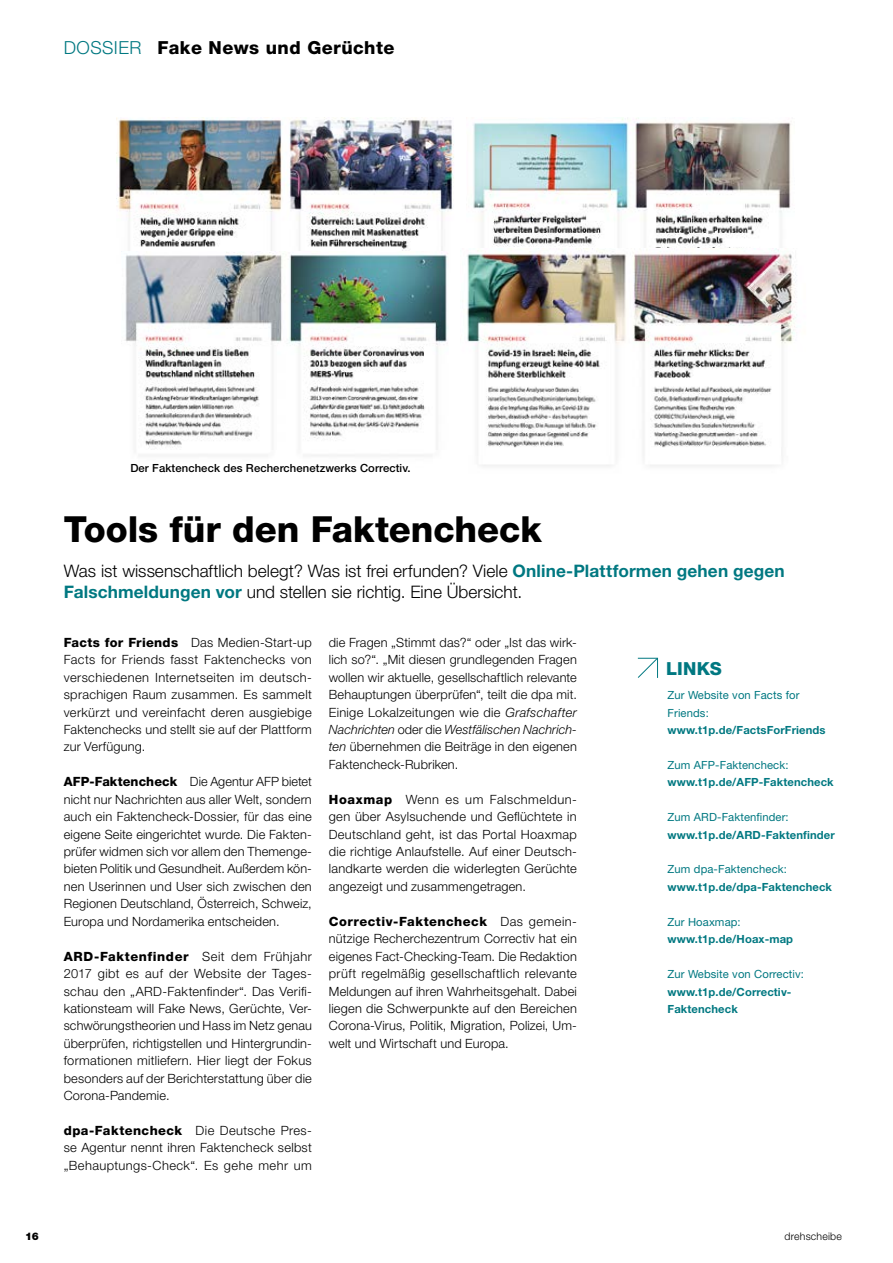
<style>
.page{position:relative;width:893px;height:1263px;background:#fff}
.page>*{position:absolute;margin:0;border:0;box-sizing:border-box;transform-origin:0 0}
.t1{font:800 36px "Helvetica Neue LT Std";color:#000}
.t2{font:800 18px "Helvetica Neue LT Std";letter-spacing:.025em;color:#000}
.t3{font:800 18px "Helvetica Neue LT Std";letter-spacing:.01em;color:#007881}
.t4{font:300 17.25px/21px "Helvetica Neue LT Std";color:#000}
.t5{font:300 12.75px/17.4px "Helvetica Neue LT Std";letter-spacing:.015em;color:#000;text-align:justify}
.t6{font:700 11.25px/17.4px "Helvetica Neue LT Std";letter-spacing:.01em;color:#007881}
.t7{font:11.25px/17.4px "Helvetica Neue LT Std";letter-spacing:.01em;color:#007881}
.t8{font:500 11.25px "Helvetica Neue LT Std";letter-spacing:.01em;color:#000}
.t9{font:300 10.5px "Helvetica Neue LT Std";letter-spacing:.02em;color:#000}
.t10{font:900 10.5px "Helvetica Neue LT Std";color:#000}
.s1{font-weight:300;color:#007881}
.s2{font-weight:700;color:#007881}
.s3{font-weight:800}
.s4{font-style:italic}
</style>
<div class="page">
<img style="left:116px;top:118px;width:338px;height:133px">
<img style="left:473px;top:118px;width:318px;height:130px">
<img style="left:467px;top:248px;width:330px;height:218px">
<img style="left:121px;top:251px;width:327px;height:205px">
<svg style="left:637px;top:657px;width:21px;height:21px"></svg>
<h2 class="t2" style="left:64px;top:37px;width:332px"><span class="s1">DOSSIER</span> Fake News und Gerüchte</h2>
<p class="t8" style="left:130px;top:462px;width:282px">Der Faktencheck des Recherchenetzwerks Correctiv.</p>
<h1 class="t1" style="left:64px;top:508px;width:480px">Tools für den Faktencheck</h1>
<h3 class="t4" style="left:64px;top:560px;width:722px">Was ist wissenschaftlich belegt? Was ist frei erfunden? Viele <span class="s2">Online-Plattformen gehen gegen<br>Falschmeldungen vor</span> und stellen sie richtig. Eine Übersicht.</h3>
<p class="t5" style="left:64px;top:633px;width:250px"><span class="s3">Facts for Friends</span> Das Medien-Start-up Facts for Friends fasst Faktenchecks von verschiedenen Internetseiten im deutsch&shy;sprachigen Raum zusammen. Es sammelt verkürzt und vereinfacht deren ausgiebige Faktenchecks und stellt sie auf der Plattform zur Verfügung.</p>
<p class="t5" style="left:64px;top:773px;width:250px"><span class="s3">AFP-Faktencheck</span> Die Agentur AFP bietet nicht nur Nachrichten aus aller Welt, sondern auch ein Faktencheck-Dossier, für das eine eigene Seite eingerichtet wurde. Die Fakten&shy;prüfer widmen sich vor allem den Themenge&shy;bieten Politik und Gesundheit. Außerdem kön&shy;nen Userinnen und User sich zwischen den Regionen Deutschland, Österreich, Schweiz, Europa und Nordamerika entscheiden.</p>
<p class="t5" style="left:64px;top:947px;width:250px"><span class="s3">ARD-Faktenfinder</span> Seit dem Frühjahr 2017 gibt es auf der Website der Tages&shy;schau den „ARD-Faktenfinder“. Das Verifi&shy;kationsteam will Fake News, Gerüchte, Ver&shy;schwörungstheorien und Hass im Netz genau überprüfen, richtigstellen und Hintergrundin&shy;formationen mitliefern. Hier liegt der Fokus besonders auf der Berichterstattung über die Corona-Pandemie.</p>
<p class="t5" style="left:64px;top:1121px;width:250px"><span class="s3">dpa-Faktencheck</span> Die Deutsche Pres&shy;se Agentur nennt ihren Faktencheck selbst „Behauptungs-Check“. Es gehe mehr um</p>
<p class="t5" style="left:329px;top:633px;width:250px">die Fragen „Stimmt das?“ oder „Ist das wirk&shy;lich so?“. „Mit diesen grundlegenden Fragen wollen wir aktuelle, gesellschaftlich relevante Behauptungen überprüfen“, teilt die dpa mit.<br>Einige Lokalzeitungen wie die <span class="s4">Grafschafter Nachrichten</span> oder die <span class="s4">Westfälischen Nachrich&shy;ten</span> übernehmen die Beiträge in den eigenen Faktencheck-Rubriken.</p>
<p class="t5" style="left:329px;top:790px;width:250px"><span class="s3">Hoaxmap</span> Wenn es um Falschmeldun&shy;gen über Asylsuchende und Geflüchtete in Deutschland geht, ist das Portal Hoaxmap die richtige Anlaufstelle. Auf einer Deutsch&shy;landkarte werden die widerlegten Gerüchte angezeigt und zusammengetragen.</p>
<p class="t5" style="left:329px;top:912px;width:250px"><span class="s3">Correctiv-Faktencheck</span> Das gemein&shy;nützige Recherchezentrum Correctiv hat ein eigenes Fact-Checking-Team. Die Redaktion prüft regelmäßig gesellschaftlich relevante Meldungen auf ihren Wahrheitsgehalt. Dabei liegen die Schwerpunkte auf den Bereichen Corona-Virus, Politik, Migration, Polizei, Um&shy;welt und Wirtschaft und Europa.</p>
<h2 class="t3" style="left:666px;top:658px;width:57px">LINKS</h2>
<p class="t7" style="left:668px;top:686px;width:133px">Zur Website von Facts for<br>Friends:</p>
<p class="t6" style="left:668px;top:721px;width:160px">www.t1p.de/FactsForFriends</p>
<p class="t7" style="left:668px;top:756px;width:122px">Zum AFP-Faktencheck:</p>
<p class="t6" style="left:668px;top:773px;width:168px">www.t1p.de/AFP-Faktencheck</p>
<p class="t7" style="left:668px;top:808px;width:123px">Zum ARD-Faktenfinder:</p>
<p class="t6" style="left:668px;top:826px;width:169px">www.t1p.de/ARD-Faktenfinder</p>
<p class="t7" style="left:668px;top:861px;width:121px">Zum dpa-Faktencheck:</p>
<p class="t6" style="left:668px;top:878px;width:166px">www.t1p.de/dpa-Faktencheck</p>
<p class="t7" style="left:668px;top:913px;width:75px">Zur Hoaxmap:</p>
<p class="t6" style="left:668px;top:930px;width:127px">www.t1p.de/Hoax-map</p>
<p class="t7" style="left:668px;top:965px;width:138px">Zur Website von Correctiv:</p>
<p class="t6" style="left:668px;top:982px;width:125px">www.t1p.de/Correctiv-<br>Faktencheck</p>
<p class="t10" style="left:25px;top:1230px;width:15px">16</p>
<p class="t9" style="left:784px;top:1229px;width:59px">drehscheibe</p>
</div>
